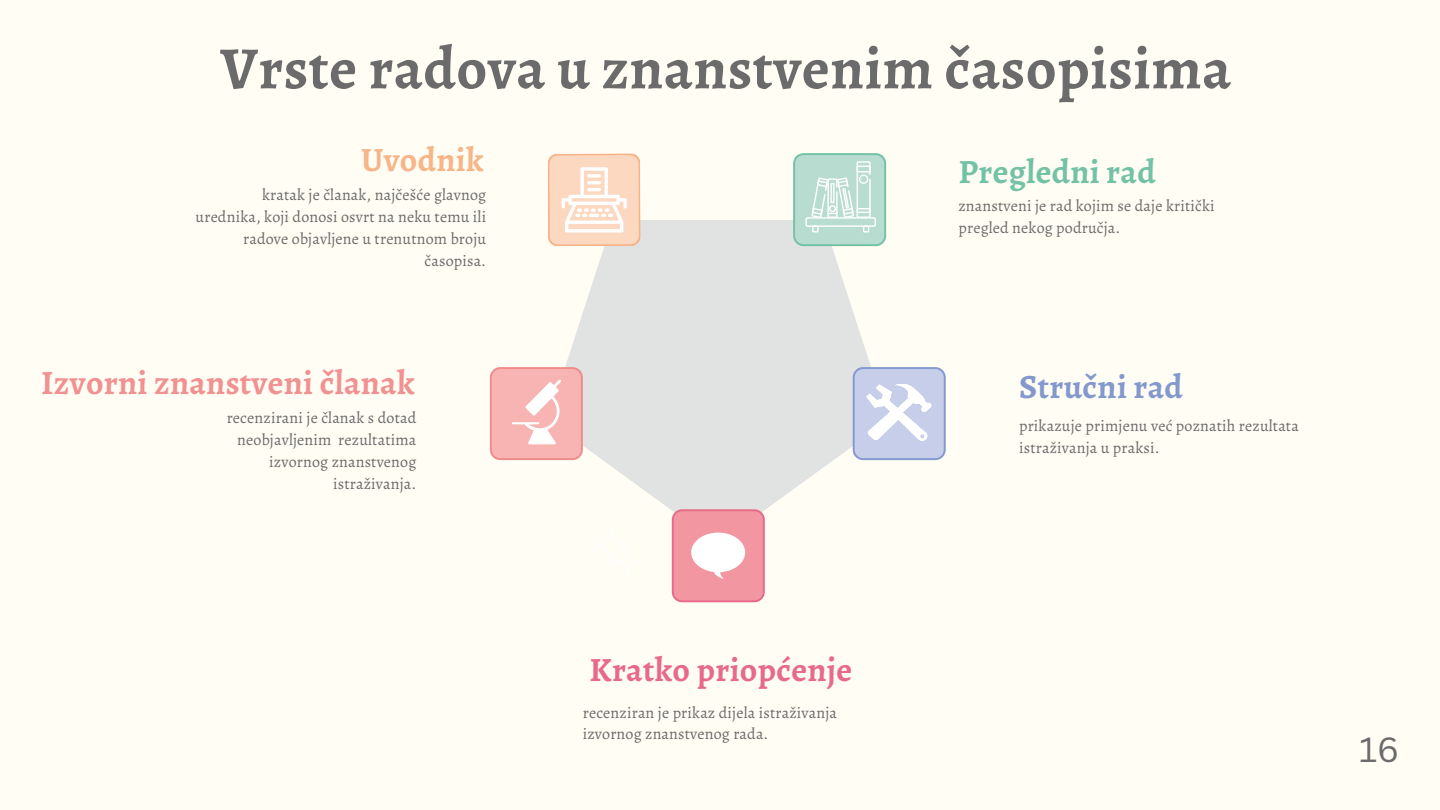
<style>
.page{position:relative;width:1440px;height:810px;background:#fffdf4}
.page>*{position:absolute;margin:0;border:0;box-sizing:border-box;transform-origin:0 0}
.t1{font:700 60px "Alegreya";letter-spacing:.01em;color:#6b6b6b}
.t2{font:700 34px "Alegreya";letter-spacing:.01em;color:#f29191}
.t3{font:700 34px "Alegreya";letter-spacing:.01em;color:#e86a8a}
.t4{font:700 34px "Alegreya";letter-spacing:.01em;color:#73c2a6}
.t5{font:700 34px "Alegreya";letter-spacing:.01em;color:#8399ce}
.t6{font:700 34px "Alegreya";letter-spacing:.01em;color:#f7b588}
.t7{font:34px "Canva Sans";color:#6b6b6b}
.t8{font:16px/21.8px "Alegreya";letter-spacing:.01em;color:#6b6b6b}
</style>
<div class="page">
<svg style="left:548px;top:220px;width:340px;height:324px;fill:#e1e2e2"></svg>
<svg style="left:594px;top:528px;width:47px;height:46px"></svg>
<svg style="left:853px;top:367px;width:93px;height:93px"></svg>
<svg style="left:793px;top:153px;width:93px;height:93px;background:#bcdfd3"></svg>
<svg style="left:548px;top:153px;width:93px;height:94px"></svg>
<svg style="left:587px;top:174px;width:14px;height:4px"></svg>
<hr style="left:587px;top:181px;width:14px;height:3px;background:#fff;border-radius:2px">
<hr style="left:587px;top:188px;width:14px;height:3px;background:#fff;border-radius:2px">
<svg style="left:490px;top:367px;width:93px;height:93px;background:#f7bab8"></svg>
<svg style="left:672px;top:509px;width:93px;height:93px"></svg>
<h1 class="t1" style="left:220px;top:27px;width:1012px">Vrste radova u znanstvenim časopisima</h1>
<h2 class="t6" style="left:361px;top:136px;width:124px">Uvodnik</h2>
<p class="t8" style="left:196px;top:184px;width:292px;text-align:right">kratak je članak, najčešće glavnog urednika, koji donosi osvrt na neku temu ili radove objavljene u trenutnom broju časopisa.</p>
<h2 class="t4" style="left:958px;top:148px;width:199px">Pregledni rad</h2>
<p class="t8" style="left:958px;top:195px;width:258px">znanstveni je rad kojim se daje kritički pregled nekog područja.</p>
<h2 class="t2" style="left:41px;top:359px;width:375px">Izvorni znanstveni članak</h2>
<h2 class="t5" style="left:1019px;top:364px;width:165px">Stručni rad</h2>
<p class="t8" style="left:227px;top:407px;width:191px;text-align:right">recenzirani je članak s dotad neobjavljenim rezultatima izvornog znanstvenog istraživanja.</p>
<p class="t8" style="left:1019px;top:415px;width:281px">prikazuje primjenu već poznatih rezultata istraživanja u praksi.</p>
<h2 class="t3" style="left:589px;top:647px;width:264px">Kratko priopćenje</h2>
<p class="t8" style="left:583px;top:701px;width:256px">recenziran je prikaz dijela istraživanja izvornog znanstvenog rada.</p>
<h2 class="t7" style="left:1359px;top:725px;width:41px">16</h2>
</div>
